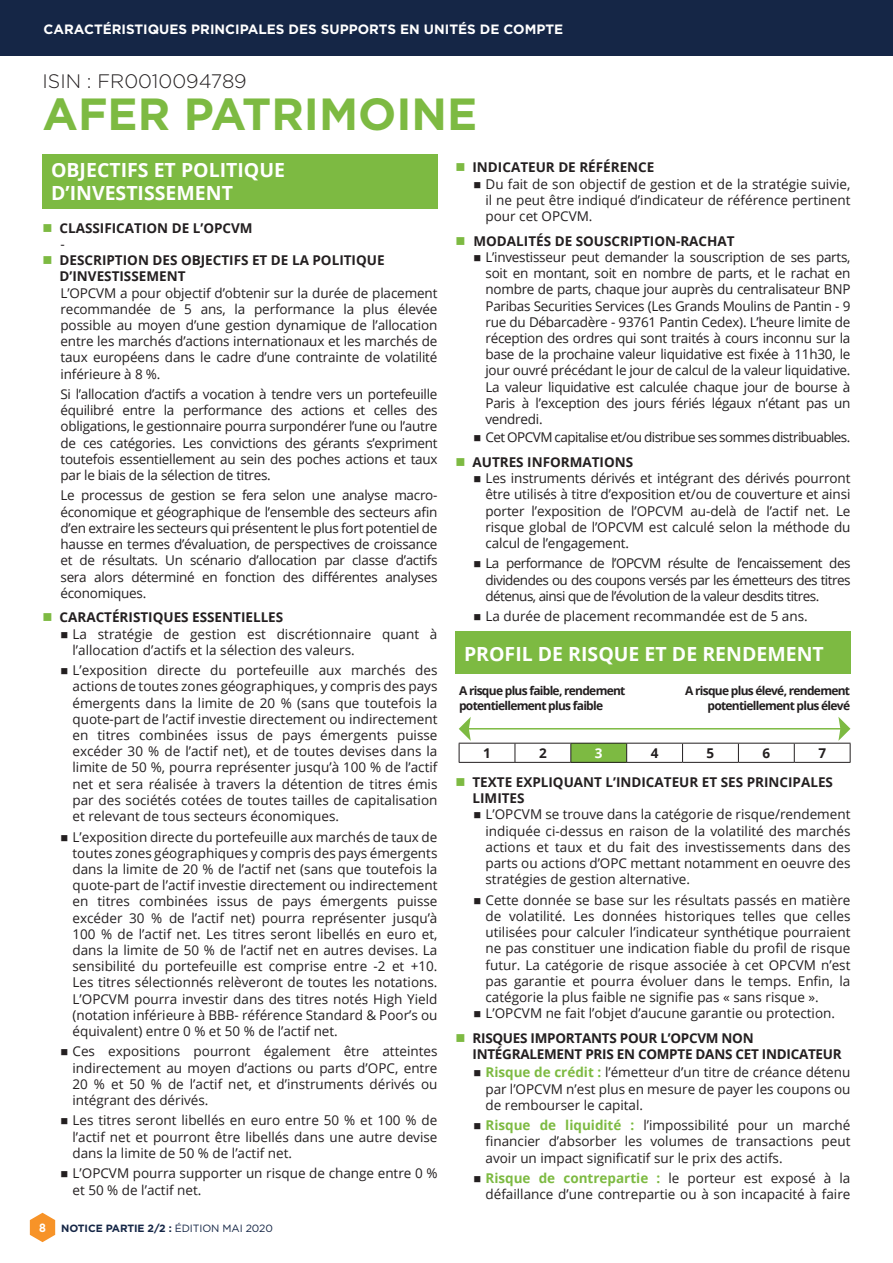
<style>
.page{position:relative;width:893px;height:1263px;background:#fff}
.page>*{position:absolute;margin:0;border:0;box-sizing:border-box;transform-origin:0 0}
.t1{font:700 45px "Gotham";color:#7dba42}
.t2{font:700 19.5px/23.4px "Open Sans";color:#fff}
.t3{font:300 19.5px "Gotham";color:#231f20}
.t4{font:13.5px/16.2px "Open Sans";color:#231f20;text-align:justify}
.t5{font:700 13.5px/16.2px "Open Sans";color:#231f20}
.t6{font:700 13.5px/16.2px "Open Sans";letter-spacing:-.02em;color:#231f20}
.t7{font:13.5px "Open Sans";letter-spacing:-.04em;color:#231f20}
.t8{font:700 13.5px "Gotham";color:#fff}
.t9{font:700 13.5px "Open Sans";color:#fff}
.t10{font:700 12px/14.4px "Open Sans";letter-spacing:-.06em;color:#231f20}
.t11{font:700 12px "Gotham";color:#fff;scale:.9 1}
.t12{font:700 10.5px "Gotham";letter-spacing:-.01em;color:#152646}
.s1{color:#7dba42}
.s2{font-weight:400}
.s3{font-weight:700;color:#7dba42}
</style>
<div class="page">
<div style="left:0;top:0;width:893px;height:55px;background:#152646"></div>
<svg style="left:30px;top:1213px;width:25px;height:29px"></svg>
<div style="left:43px;top:155px;width:395px;height:54px;background:#7dba42"></div>
<div style="left:455px;top:631px;width:395px;height:43px;background:#7dba42"></div>
<div style="left:571px;top:743px;width:56px;height:19px;background:#7dba42"></div>
<hr style="left:459px;top:743px;width:56px;height:1px;background:#231f20">
<hr style="left:515px;top:743px;width:56px;height:1px;background:#231f20">
<svg style="left:515px;top:743px;width:1px;height:19px"></svg>
<hr style="left:459px;top:762px;width:56px;height:1px;background:#231f20">
<hr style="left:515px;top:762px;width:56px;height:1px;background:#231f20">
<svg style="left:570px;top:743px;width:1px;height:19px"></svg>
<hr style="left:571px;top:743px;width:56px;height:1px;background:#231f20">
<hr style="left:571px;top:762px;width:56px;height:1px;background:#231f20">
<hr style="left:627px;top:762px;width:55px;height:1px;background:#231f20">
<hr style="left:682px;top:762px;width:56px;height:1px;background:#231f20">
<hr style="left:738px;top:762px;width:56px;height:1px;background:#231f20">
<svg style="left:626px;top:743px;width:169px;height:19px"></svg>
<hr style="left:794px;top:743px;width:56px;height:1px;background:#231f20">
<hr style="left:794px;top:762px;width:56px;height:1px;background:#231f20">
<hr style="left:466px;top:728px;width:376px;height:1px;background:#7dba42">
<svg style="left:459px;top:717px;width:12px;height:45px"></svg>
<svg style="left:838px;top:717px;width:13px;height:45px"></svg>
<p class="t8" style="left:44px;top:20px;width:521px">CARACTÉRISTIQUES PRINCIPALES DES SUPPORTS EN UNITÉS DE COMPTE</p>
<h2 class="t3" style="left:43px;top:69px;width:206px">ISIN : FR0010094789</h2>
<h1 class="t1" style="left:43px;top:84px;width:436px">AFER PATRIMOINE</h1>
<h2 class="t2" style="left:51px;top:158px;width:236px">OBJECTIFS ET POLITIQUE<br>D’INVESTISSEMENT</h2>
<p class="t5" style="left:61px;top:219px;width:194px;text-indent:-18px"><span class="s1">■</span> CLASSIFICATION DE L’OPCVM <span class="s2">-</span></p>
<p class="t5" style="left:60px;top:252px;width:327px;text-indent:-17px"><span class="s1">■</span> DESCRIPTION DES OBJECTIFS ET DE LA POLITIQUE<br>D’INVESTISSEMENT</p>
<p class="t4" style="left:61px;top:284px;width:378px">L’OPCVM a pour objectif d’obtenir sur la durée de placement recommandée de 5 ans, la performance la plus élevée possible au moyen d’une gestion dynamique de l’allocation entre les marchés d’actions internationaux et les marchés de taux européens dans le cadre d’une contrainte de volatilité inférieure à 8 %.</p>
<p class="t4" style="left:61px;top:386px;width:378px">Si l’allocation d’actifs a vocation à tendre vers un portefeuille équilibré entre la performance des actions et celles des obligations, le gestionnaire pourra surpondérer l’une ou l’autre de ces catégories. Les convictions des gérants s’expriment toutefois essentiellement au sein des poches actions et taux par le biais de la sélection de titres.</p>
<p class="t4" style="left:61px;top:487px;width:378px">Le processus de gestion se fera selon une analyse macro&shy;économique et géographique de l’ensemble des secteurs afin d’en extraire les secteurs qui présentent le plus fort potentiel de hausse en termes d’évaluation, de perspectives de croissance et de résultats. Un scénario d’allocation par classe d’actifs sera alors déterminé en fonction des différentes analyses économiques.</p>
<p class="t5" style="left:43px;top:609px;width:242px"><span class="s1">■</span> CARACTÉRISTIQUES ESSENTIELLES</p>
<p class="t4" style="left:73px;top:625px;width:366px;text-indent:-12px">■ La stratégie de gestion est discrétionnaire quant à l’allocation d’actifs et la sélection des valeurs.</p>
<p class="t4" style="left:73px;top:662px;width:366px;text-indent:-12px">■ L’exposition directe du portefeuille aux marchés des actions de toutes zones géographiques, y compris des pays émergents dans la limite de 20 % (sans que toutefois la quote-part de l’actif investie directement ou indirectement en titres combinées issus de pays émergents puisse excéder 30 % de l’actif net), et de toutes devises dans la limite de 50 %, pourra représenter jusqu’à 100 % de l’actif net et sera réalisée à travers la détention de titres émis par des sociétés cotées de toutes tailles de capitalisation et relevant de tous secteurs économiques.</p>
<p class="t4" style="left:73px;top:828px;width:366px;text-indent:-12px">■ L’exposition directe du portefeuille aux marchés de taux de toutes zones géographiques y compris des pays émergents dans la limite de 20 % de l’actif net (sans que toutefois la quote-part de l’actif investie directement ou indirectement en titres combinées issus de pays émergents puisse excéder 30 % de l’actif net) pourra représenter jusqu’à 100 % de l’actif net. Les titres seront libellés en euro et, dans la limite de 50 % de l’actif net en autres devises. La sensibilité du portefeuille est comprise entre -2 et +10.<br>Les titres sélectionnés relèveront de toutes les notations.<br>L’OPCVM pourra investir dans des titres notés High Yield (notation inférieure à BBB- référence Standard &amp; Poor’s ou équivalent) entre 0 % et 50 % de l’actif net.</p>
<p class="t4" style="left:73px;top:1043px;width:366px;text-indent:-12px">■ Ces expositions pourront également être atteintes indirectement au moyen d’actions ou parts d’OPC, entre 20 % et 50 % de l’actif net, et d’instruments dérivés ou intégrant des dérivés.</p>
<p class="t4" style="left:73px;top:1112px;width:366px;text-indent:-12px">■ Les titres seront libellés en euro entre 50 % et 100 % de l’actif net et pourront être libellés dans une autre devise dans la limite de 50 % de l’actif net.</p>
<p class="t4" style="left:73px;top:1165px;width:366px;text-indent:-12px">■ L’OPCVM pourra supporter un risque de change entre 0 % et 50 % de l’actif net.</p>
<p class="t5" style="left:455px;top:159px;width:200px"><span class="s1">■</span> INDICATEUR DE RÉFÉRENCE</p>
<p class="t4" style="left:485px;top:175px;width:366px;text-indent:-12px">■ Du fait de son objectif de gestion et de la stratégie suivie, il ne peut être indiqué d’indicateur de référence pertinent pour cet OPCVM.</p>
<p class="t5" style="left:455px;top:232px;width:281px"><span class="s1">■</span> MODALITÉS DE SOUSCRIPTION-RACHAT</p>
<p class="t4" style="left:485px;top:249px;width:366px;text-indent:-12px">■ L’investisseur peut demander la souscription de ses parts, soit en montant, soit en nombre de parts, et le rachat en nombre de parts, chaque jour auprès du centralisateur BNP Paribas Securities Services (Les Grands Moulins de Pantin - 9 rue du Débarcadère - 93761 Pantin Cedex). L’heure limite de réception des ordres qui sont traités à cours inconnu sur la base de la prochaine valeur liquidative est fixée à 11h30, le jour ouvré précédant le jour de calcul de la valeur liquidative.<br>La valeur liquidative est calculée chaque jour de bourse à Paris à l’exception des jours fériés légaux n’étant pas un vendredi.</p>
<p class="t7" style="left:473px;top:428px;width:378px">■ Cet OPCVM capitalise et/ou distribue ses sommes distribuables.</p>
<p class="t5" style="left:455px;top:454px;width:179px"><span class="s1">■</span> AUTRES INFORMATIONS</p>
<p class="t4" style="left:485px;top:470px;width:366px;text-indent:-12px">■ Les instruments dérivés et intégrant des dérivés pourront être utilisés à titre d’exposition et/ou de couverture et ainsi porter l’exposition de l’OPCVM au-delà de l’actif net. Le risque global de l’OPCVM est calculé selon la méthode du calcul de l’engagement.</p>
<p class="t4" style="left:485px;top:555px;width:366px;text-indent:-12px">■ La performance de l’OPCVM résulte de l’encaissement des dividendes ou des coupons versés par les émetteurs des titres détenus, ainsi que de l’évolution de la valeur desdits titres.</p>
<p class="t4" style="left:473px;top:608px;width:336px">■ La durée de placement recommandée est de 5 ans.</p>
<h2 class="t2" style="left:464px;top:642px;width:361px">PROFIL DE RISQUE ET DE RENDEMENT</h2>
<p class="t10" style="left:459px;top:683px;width:168px">A risque plus faible, rendement potentiellement plus faible</p>
<p class="t10" style="left:685px;top:683px;width:166px;text-align:right">A risque plus élevé, rendement potentiellement plus élevé</p>
<p class="t5" style="left:483px;top:744px;width:9px">1</p>
<p class="t5" style="left:539px;top:744px;width:9px">2</p>
<p class="t9" style="left:595px;top:743px;width:9px">3</p>
<p class="t5" style="left:651px;top:744px;width:9px">4</p>
<p class="t5" style="left:707px;top:744px;width:9px">5</p>
<p class="t5" style="left:762px;top:744px;width:9px">6</p>
<p class="t5" style="left:818px;top:744px;width:9px">7</p>
<p class="t5" style="left:472px;top:774px;width:362px;text-indent:-17px"><span class="s1">■</span> TEXTE EXPLIQUANT L’INDICATEUR ET SES PRINCIPALES<br>LIMITES</p>
<p class="t4" style="left:485px;top:806px;width:366px;text-indent:-12px">■ L’OPCVM se trouve dans la catégorie de risque/rendement indiquée ci-dessus en raison de la volatilité des marchés actions et taux et du fait des investissements dans des parts ou actions d’OPC mettant notamment en oeuvre des stratégies de gestion alternative.</p>
<p class="t4" style="left:485px;top:891px;width:366px;text-indent:-12px">■ Cette donnée se base sur les résultats passés en matière de volatilité. Les données historiques telles que celles utilisées pour calculer l’indicateur synthétique pourraient ne pas constituer une indication fiable du profil de risque futur. La catégorie de risque associée à cet OPCVM n’est pas garantie et pourra évoluer dans le temps. Enfin, la catégorie la plus faible ne signifie pas « sans risque ».</p>
<p class="t4" style="left:473px;top:1005px;width:363px">■ L’OPCVM ne fait l’objet d’aucune garantie ou protection.</p>
<p class="t6" style="left:472px;top:1029px;width:371px;text-indent:-17px"><span class="s1">■</span> RISQUES IMPORTANTS POUR L’OPCVM NON<br>INTÉGRALEMENT PRIS EN COMPTE DANS CET INDICATEUR</p>
<p class="t4" style="left:485px;top:1064px;width:366px;text-indent:-12px">■ <span class="s3">Risque de crédit :</span> l’émetteur d’un titre de créance détenu par l’OPCVM n’est plus en mesure de payer les coupons ou de rembourser le capital.</p>
<p class="t4" style="left:485px;top:1117px;width:366px;text-indent:-12px">■ <span class="s3">Risque de liquidité :</span> l’impossibilité pour un marché financier d’absorber les volumes de transactions peut avoir un impact significatif sur le prix des actifs.</p>
<p class="t4" style="left:473px;top:1170px;width:378px;text-align:right">■ <span class="s3">Risque de contrepartie :</span> le porteur est exposé à la défaillance d’une contrepartie ou à son incapacité à faire</p>
<p class="t11" style="left:39px;top:1220px;width:9px">8</p>
<p class="t12" style="left:61px;top:1221px;width:213px">NOTICE PARTIE 2/2 : <span class="s2">ÉDITION MAI 2020</span></p>
</div>
